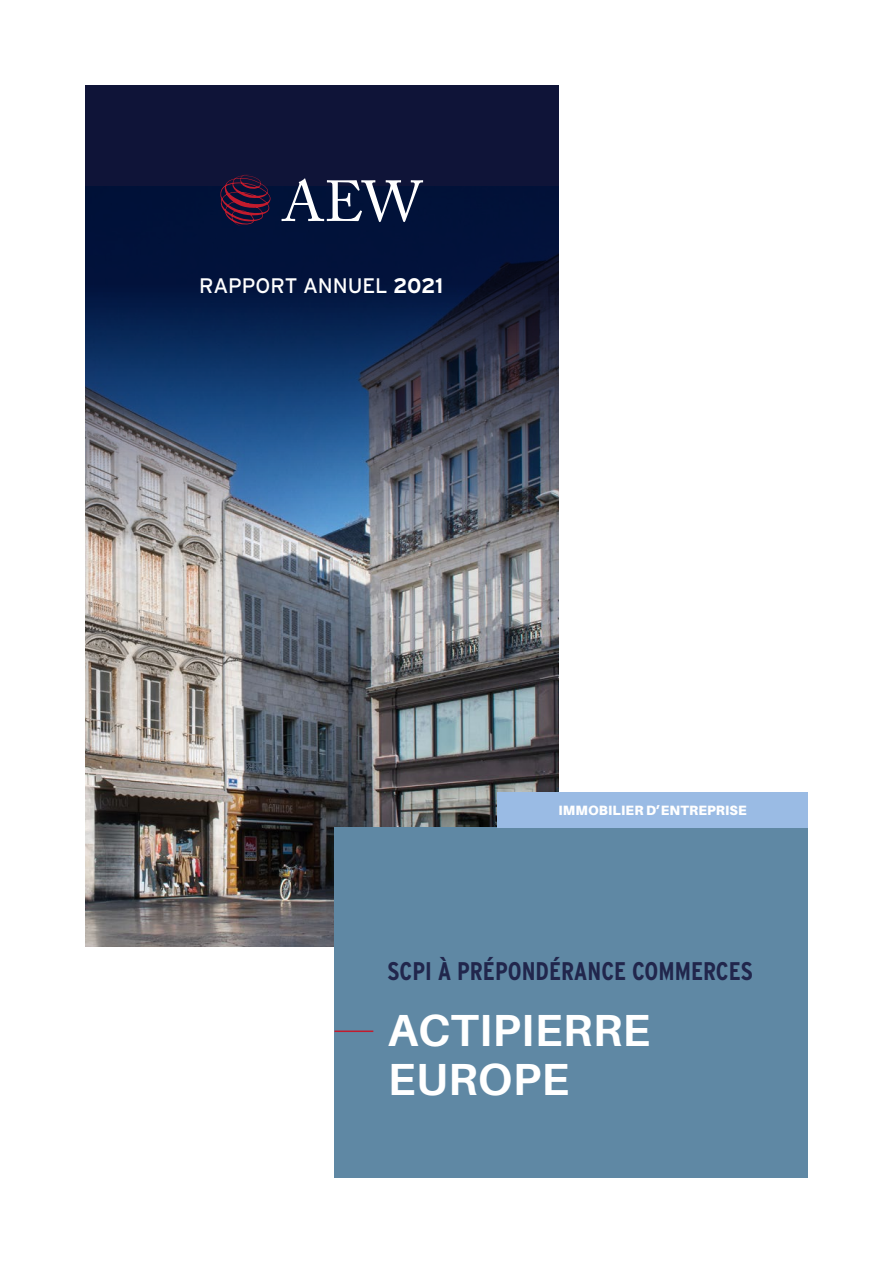
<style>
.page{position:relative;width:893px;height:1263px;background:#fff}
.page>*{position:absolute;margin:0;border:0;box-sizing:border-box;transform-origin:0 0}
.t1{font:700 45px/48.8px "Aileron";letter-spacing:.01em;color:#fff}
.t2{font:700 25.5px "Interstate Cond";color:#21264c}
.t3{font:21px "Interstate";letter-spacing:-.01em;color:#fff}
.t4{font:900 13.5px "Aileron";letter-spacing:.01em;color:#fff}
.s1{font-weight:700}
</style>
<div class="page">
<img style="left:85px;top:772px;width:473px;height:175px">
<div style="left:334px;top:828px;width:474px;height:350px;background:#5f88a4"></div>
<img style="left:85px;top:85px;width:473px;height:687px">
<svg style="left:282px;top:178px;width:141px;height:44px"></svg>
<svg style="left:216px;top:174px;width:55px;height:52px;background:#311435"></svg>
<div style="left:497px;top:792px;width:311px;height:36px;background:#9abbe4"></div>
<hr style="left:334px;top:1030px;width:39px;height:2px;background:#c21b2d">
<h3 class="t3" style="left:199px;top:271px;width:246px">RAPPORT ANNUEL <span class="s1">2021</span></h3>
<p class="t4" style="left:546px;top:802px;width:190px">IM OBIL ER D’ENTREPRISE</p>
<p class="t4" style="left:559px;top:802px;width:190px">IMMOBILIER D’ENTREPRISE</p>
<h2 class="t2" style="left:388px;top:953px;width:367px">SCPI À PRÉPONDÉRANCE COMMERCES</h2>
<h1 class="t1" style="left:388px;top:1006px;width:264px">ACTIPIERRE<br>EUROPE</h1>
</div>
